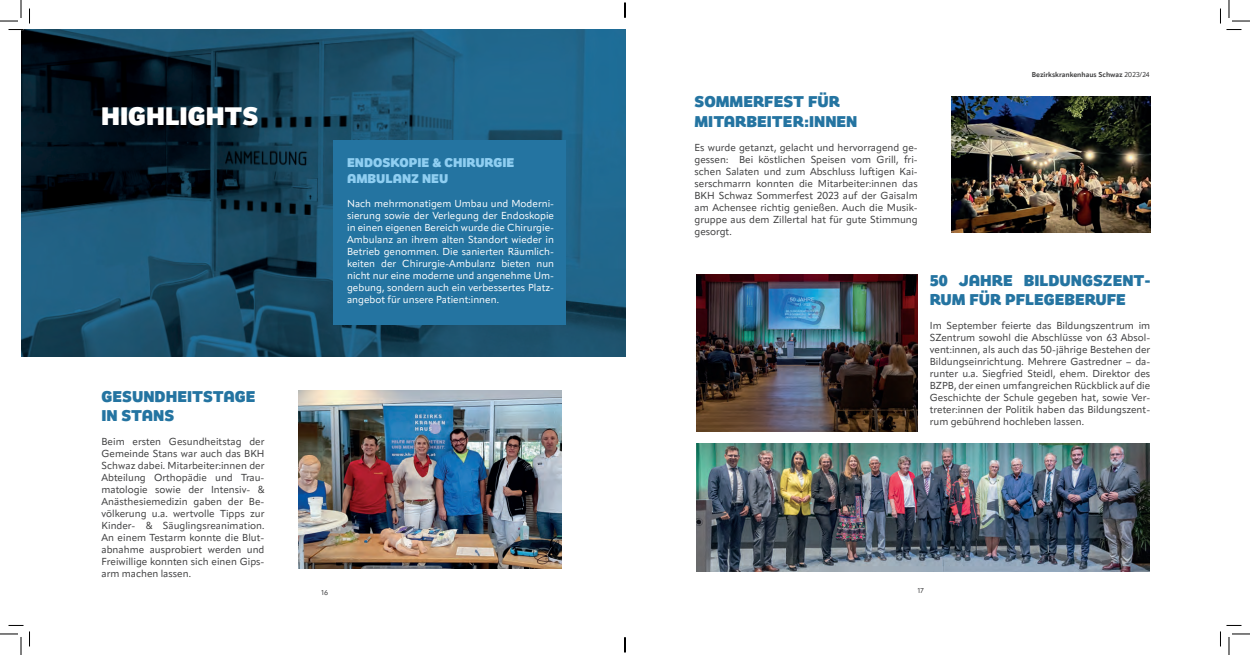
<style>
.page{position:relative;width:1250px;height:655px;background:#fff}
.page>*{position:absolute;margin:0;border:0;box-sizing:border-box;transform-origin:0 0}
.t1{font:900 26px "Remora Sans W2";color:#fff}
.t2{font:900 16px/19.2px "Remora Sans W2";color:#2474a1}
.t3{font:900 13px/15.6px "Remora Sans W2";color:#8fcef1}
.t4{font:10px/12px "Apparat";color:#3e3e3f;text-align:justify}
.t5{font:10px/12px "Apparat";color:#fff;text-align:justify}
.t6{font:700 7px "Apparat";color:#3e3e3f}
.t7{font:7px "Apparat";color:#3e3e3f}
.s1{font-weight:400}
</style>
<div class="page">
<img style="left:22px;top:30px;width:603px;height:327px">
<img style="left:696px;top:443px;width:453px;height:127px">
<img style="left:696px;top:275px;width:221px;height:156px">
<img style="left:298px;top:390px;width:263px;height:178px">
<div style="left:333px;top:140px;width:232px;height:184px;background:#2474a1"></div>
<img style="left:951px;top:96px;width:199px;height:136px">
<svg style="left:0;top:0;width:30px;height:30px"></svg>
<svg style="left:0;top:625px;width:30px;height:29px"></svg>
<svg style="left:1220px;top:0;width:30px;height:30px"></svg>
<svg style="left:1220px;top:625px;width:30px;height:29px"></svg>
<svg style="left:624px;top:3px;width:2px;height:15px"></svg>
<svg style="left:624px;top:637px;width:2px;height:15px"></svg>
<h1 class="t1" style="left:101px;top:99px;width:159px">HIGHLIGHTS</h1>
<h2 class="t2" style="left:101px;top:386px;width:155px">GESUNDHEITSTAGE<br>IN STANS</h2>
<p class="t4" style="left:101px;top:435px;width:165px">Beim ersten Gesundheitstag der Gemeinde Stans war auch das BKH Schwaz dabei. Mitarbeiter:innen der Abteilung Orthopädie und Trau&shy;matologie sowie der Intensiv- &amp; Anästhesiemedizin gaben der Be&shy;völkerung u.a. wertvolle Tipps zur Kinder- &amp; Säuglingsreanimation.<br>An einem Testarm konnte die Blut&shy;abnahme ausprobiert werden und Freiwillige konnten sich einen Gips&shy;arm machen lassen.</p>
<h3 class="t3" style="left:347px;top:155px;width:169px">ENDOSKOPIE &amp; CHIRURGIE<br>AMBULANZ NEU</h3>
<p class="t5" style="left:347px;top:197px;width:208px">Nach mehrmonatigem Umbau und Moderni&shy;sierung sowie der Verlegung der Endoskopie in einen eigenen Bereich wurde die Chirurgie-Ambulanz an ihrem alten Standort wieder in Betrieb genommen. Die sanierten Räumlich&shy;keiten der Chirurgie-Ambulanz bieten nun nicht nur eine moderne und angenehme Um&shy;gebung, sondern auch ein verbessertes Platz&shy;angebot für unsere Patient:innen.</p>
<h2 class="t2" style="left:694px;top:92px;width:164px">SOMMERFEST FÜR<br>MITARBEITER:INNEN</h2>
<p class="t4" style="left:694px;top:141px;width:225px">Es wurde getanzt, gelacht und hervorragend ge&shy;gessen: Bei köstlichen Speisen vom Grill, fri&shy;schen Salaten und zum Abschluss luftigen Kai&shy;serschmarrn konnten die Mitarbeiter:innen das BKH Schwaz Sommerfest 2023 auf der Gaisalm am Achensee richtig genießen. Auch die Musik&shy;gruppe aus dem Zillertal hat für gute Stimmung gesorgt.</p>
<p class="t6" style="left:1031px;top:71px;width:119px">Bezirkskrankenhaus Schwaz <span class="s1">2023/24</span></p>
<h2 class="t2" style="left:930px;top:271px;width:222px">50 JAHRE BILDUNGSZENT-<br>RUM FÜR PFLEGEBERUFE</h2>
<p class="t4" style="left:930px;top:320px;width:222px">Im September feierte das Bildungszentrum im SZentrum sowohl die Abschlüsse von 63 Absol&shy;vent:innen, als auch das 50-jährige Bestehen der Bildungseinrichtung. Mehrere Gastredner – da&shy;runter u.a. Siegfried Steidl, ehem. Direktor des BZPB, der einen umfangreichen Rückblick auf die Geschichte der Schule gegeben hat, sowie Ver&shy;treter:innen der Politik haben das Bildungszent&shy;rum gebührend hochleben lassen.</p>
<p class="t7" style="left:321px;top:587px;width:8px">16</p>
<p class="t7" style="left:917px;top:586px;width:7px">17</p>
</div>
